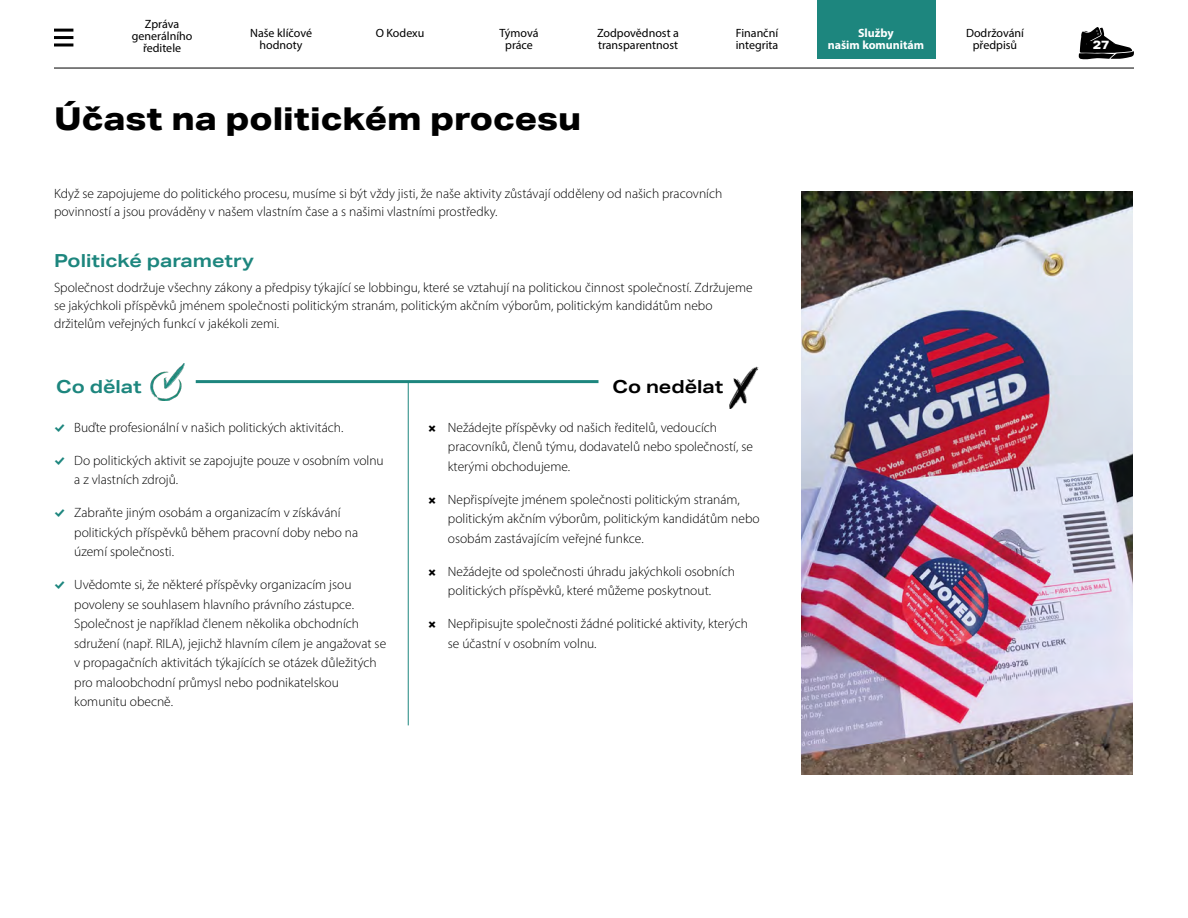
<style>
.page{position:relative;width:1188px;height:918px;background:#fff}
.page>*{position:absolute;margin:0;border:0;box-sizing:border-box;transform-origin:0 0}
.t1{font:800 31.5px "Aktiv Grotesk Ex";color:#000}
.t2{font:700 18px "Aktiv Grotesk Ex";color:#1d867e}
.t3{font:700 18px "Aktiv Grotesk Ex";color:#000}
.t4{font:300 13.5px/19.5px "Myriad Pro";color:#000}
.t5{font:12px/12px "Myriad Pro";color:#000;text-align:center}
.t6{font:700 12px/12px "Myriad Pro";color:#fff;text-align:center}
.t7{font:800 12px "Aktiv Grotesk Ex";color:#fff}
.s1{font-family:"Modern Pictograms";font-weight:400;color:#1d867e}
.s2{font-family:"Modern Pictograms";font-weight:400}
</style>
<div class="page">
<hr style="left:196px;top:380px;width:402px;height:3px;background:#1d867e">
<hr style="left:408px;top:382px;width:1px;height:343px;background:#1d867e">
<img style="left:730px;top:367px;width:29px;height:41px">
<img style="left:150px;top:364px;width:35px;height:37px">
<img style="left:801px;top:191px;width:332px;height:583px">
<hr style="left:54px;top:68px;width:1080px;height:1px;background:#000">
<div style="left:817px;top:0;width:119px;height:59px;background:#1d867e"></div>
<hr style="left:54px;top:29px;width:19px;height:3px;background:#000">
<hr style="left:54px;top:36px;width:19px;height:3px;background:#000">
<hr style="left:54px;top:43px;width:19px;height:3px;background:#000">
<svg style="left:1079px;top:27px;width:55px;height:32px"></svg>
<p class="t5" style="left:132px;top:18px;width:62px">Zpráva generálního ředitele</p>
<p class="t5" style="left:250px;top:26px;width:63px">Naše klíčové hodnoty</p>
<p class="t5" style="left:376px;top:27px;width:50px">O Kodexu</p>
<p class="t5" style="left:499px;top:26px;width:41px">Týmová práce</p>
<p class="t5" style="left:597px;top:27px;width:83px;text-align:left">Zodpovědnost a transparentnost</p>
<p class="t5" style="left:736px;top:27px;width:44px;text-align:left">Finanční integrita</p>
<p class="t6" style="left:828px;top:27px;width:98px">Služby<br>našim komunitám</p>
<p class="t5" style="left:966px;top:26px;width:59px">Dodržování předpisů</p>
<h1 class="t1" style="left:54px;top:99px;width:529px">Účast na politickém procesu</h1>
<p class="t4" style="left:54px;top:184px;width:670px;line-height:18px">Když se zapojujeme do politického procesu, musíme si být vždy jisti, že naše aktivity zůstávají odděleny od našich pracovních povinností a jsou prováděny v našem vlastním čase a s našimi vlastními prostředky.</p>
<h2 class="t2" style="left:54px;top:250px;width:201px">Politické parametry</h2>
<p class="t4" style="left:54px;top:278px;width:700px;line-height:18px">Společnost dodržuje všechny zákony a předpisy týkající se lobbingu, které se vztahují na politickou činnost společností. Zdržujeme se jakýchkoli příspěvků jménem společnosti politickým stranám, politickým akčním výborům, politickým kandidátům nebo držitelům veřejných funkcí v jakékoli zemi.</p>
<h2 class="t2" style="left:56px;top:376px;width:87px">Co dělat</h2>
<h2 class="t3" style="left:612px;top:376px;width:112px">Co nedělat</h2>
<p class="t4" style="left:54px;top:417px;width:291px"><span class="s1">%</span> Buďte profesionální v našich politických aktivitách.</p>
<p class="t4" style="left:74px;top:450px;width:311px;text-indent:-20px"><span class="s1">%</span> Do politických aktivit se zapojujte pouze v osobním volnu a z vlastních zdrojů.</p>
<p class="t4" style="left:74px;top:503px;width:285px;text-indent:-20px"><span class="s1">%</span> Zabraňte jiným osobám a organizacím v získávání politických příspěvků během pracovní doby nebo na území společnosti.</p>
<p class="t4" style="left:74px;top:575px;width:313px;text-indent:-20px"><span class="s1">%</span> Uvědomte si, že některé příspěvky organizacím jsou povoleny se souhlasem hlavního právního zástupce.<br>Společnost je například členem několika obchodních sdružení (např. RILA), jejichž hlavním cílem je angažovat se v propagačních aktivitách týkajících se otázek důležitých pro maloobchodní průmysl nebo podnikatelskou komunitu obecně.</p>
<p class="t4" style="left:448px;top:417px;width:307px;text-indent:-20px"><span class="s2">X</span> Nežádejte příspěvky od našich ředitelů, vedoucích pracovníků, členů týmu, dodavatelů nebo společností, se kterými obchodujeme.</p>
<p class="t4" style="left:448px;top:489px;width:313px;text-indent:-20px"><span class="s2">X</span> Nepřispívejte jménem společnosti politickým stranám, politickým akčním výborům, politickým kandidátům nebo osobám zastávajícím veřejné funkce.</p>
<p class="t4" style="left:428px;top:561px;width:309px;text-align:center"><span class="s2">X</span> Nežádejte od společnosti úhradu jakýchkoli osobních politických příspěvků, které můžeme poskytnout.</p>
<p class="t4" style="left:448px;top:614px;width:302px;text-indent:-20px"><span class="s2">X</span> Nepřipisujte společnosti žádné politické aktivity, kterých se účastní v osobním volnu.</p>
<p class="t7" style="left:1093px;top:38px;width:18px">27</p>
</div>
